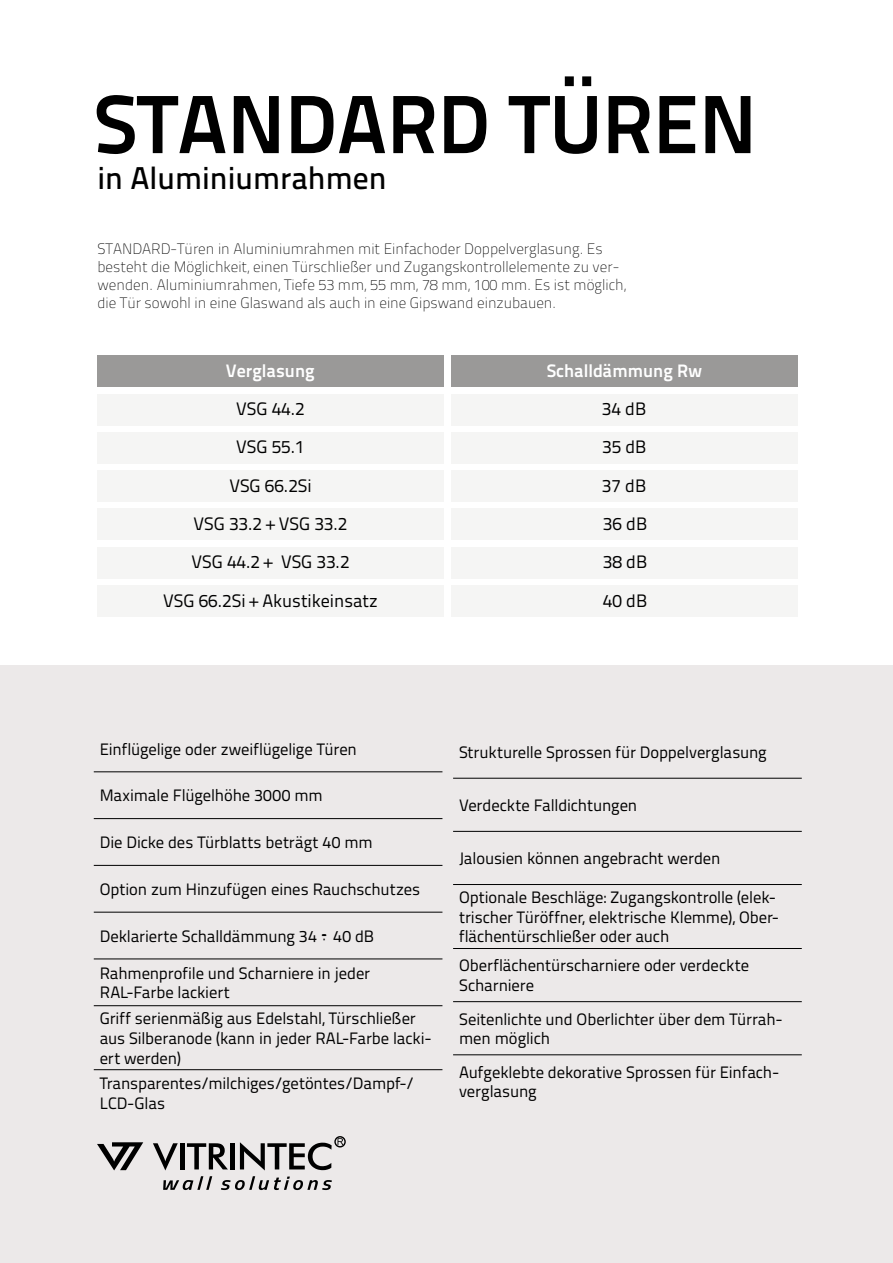
<style>
.page{position:relative;width:893px;height:1263px;background:#fff}
.page>*{position:absolute;margin:0;border:0;box-sizing:border-box;transform-origin:0 0}
.t1{font:700 82.5px "Titillium Text 22 L";color:#000}
.t2{font:500 31.5px "Titillium Text 22 L";color:#000}
.t3{font:18px/38.8px "Titillium Text 22 L";color:#000}
.t4{font:700 18px "Titillium Text 22 L";color:#fff}
.t5{font:16.5px/19.8px "Titillium Text 22 L";letter-spacing:-.005em;color:#000}
.t6{font:100 15px/18px "Titillium Text 22 L";color:#000}
</style>
<div class="page">
<div style="left:97px;top:355px;width:347px;height:32px;background:#9a9998"></div>
<div style="left:451px;top:355px;width:347px;height:32px;background:#9a9998"></div>
<div style="left:97px;top:470px;width:347px;height:32px;background:#f5f5f4"></div>
<div style="left:451px;top:470px;width:347px;height:32px;background:#f5f5f4"></div>
<div style="left:98px;top:394px;width:346px;height:32px;background:#f5f5f4"></div>
<div style="left:451px;top:394px;width:347px;height:32px;background:#f5f5f4"></div>
<div style="left:98px;top:508px;width:346px;height:32px;background:#f5f5f4"></div>
<div style="left:98px;top:585px;width:346px;height:32px;background:#f5f5f4"></div>
<div style="left:451px;top:508px;width:347px;height:32px;background:#f5f5f4"></div>
<div style="left:451px;top:585px;width:347px;height:32px;background:#f5f5f4"></div>
<div style="left:98px;top:432px;width:346px;height:32px;background:#f5f5f4"></div>
<div style="left:451px;top:432px;width:347px;height:32px;background:#f5f5f4"></div>
<div style="left:98px;top:547px;width:346px;height:32px;background:#f5f5f4"></div>
<div style="left:451px;top:547px;width:347px;height:32px;background:#f5f5f4"></div>
<div style="left:0;top:665px;width:893px;height:598px;background:#ece9e9"></div>
<svg style="left:97px;top:1142px;width:46px;height:28px"></svg>
<hr style="left:180px;top:1143px;width:4px;height:26px;background:#000">
<svg style="left:153px;top:1143px;width:25px;height:27px"></svg>
<svg style="left:163px;top:1176px;width:49px;height:14px"></svg>
<svg style="left:187px;top:1143px;width:41px;height:26px"></svg>
<hr style="left:230px;top:1143px;width:4px;height:26px;background:#000">
<svg style="left:221px;top:1176px;width:111px;height:14px"></svg>
<svg style="left:240px;top:1138px;width:103px;height:32px"></svg>
<div style="left:334px;top:1136px;width:12px;height:11px;border:1px solid #000;border-radius:50%"></div>
<hr style="left:94px;top:771px;width:348px;height:1px;background:#000">
<hr style="left:94px;top:818px;width:348px;height:1px;background:#000">
<hr style="left:94px;top:865px;width:348px;height:1px;background:#000">
<hr style="left:94px;top:912px;width:348px;height:1px;background:#000">
<hr style="left:94px;top:958px;width:348px;height:1px;background:#000">
<hr style="left:94px;top:1005px;width:348px;height:1px;background:#000">
<hr style="left:94px;top:1069px;width:348px;height:1px;background:#000">
<hr style="left:453px;top:778px;width:349px;height:1px;background:#000">
<hr style="left:453px;top:831px;width:349px;height:1px;background:#000">
<hr style="left:453px;top:884px;width:349px;height:1px;background:#000">
<hr style="left:453px;top:948px;width:349px;height:1px;background:#000">
<hr style="left:453px;top:1001px;width:349px;height:1px;background:#000">
<hr style="left:453px;top:1054px;width:349px;height:1px;background:#000">
<h1 class="t1" style="left:94px;top:61px;width:664px">STANDARD TÜREN</h1>
<h2 class="t2" style="left:98px;top:154px;width:290px">in Aluminiumrahmen</h2>
<p class="t6" style="left:98px;top:239px;width:530px">STANDARD-Türen in Aluminiumrahmen mit Einfachoder Doppelverglasung. Es besteht die Möglichkeit, einen Türschließer und Zugangskontrollelemente zu ver&shy;wenden. Aluminiumrahmen, Tiefe 53 mm, 55 mm, 78 mm, 100 mm. Es ist möglich, die Tür sowohl in eine Glaswand als auch in eine Gipswand einzubauen.</p>
<p class="t4" style="left:226px;top:357px;width:90px">Verglasung</p>
<p class="t4" style="left:547px;top:357px;width:157px">Schalldämmung Rw</p>
<p class="t3" style="left:236px;top:388px;width:70px">VSG 44.2<br>VSG 55.1</p>
<p class="t3" style="left:602px;top:388px;width:46px">34 dB</p>
<p class="t3" style="left:602px;top:427px;width:46px">35 dB</p>
<p class="t3" style="left:229px;top:466px;width:84px">VSG 66.2Si</p>
<p class="t3" style="left:602px;top:466px;width:46px">37 dB</p>
<p class="t3" style="left:194px;top:503px;width:155px">VSG 33.2 + VSG 33.2</p>
<p class="t3" style="left:603px;top:503px;width:46px">36 dB</p>
<p class="t3" style="left:192px;top:542px;width:160px">VSG 44.2 + VSG 33.2</p>
<p class="t3" style="left:603px;top:542px;width:46px">38 dB</p>
<p class="t3" style="left:163px;top:580px;width:216px">VSG 66.2Si + Akustikeinsatz</p>
<p class="t3" style="left:603px;top:580px;width:46px">40 dB</p>
<p class="t5" style="left:100px;top:738px;width:259px">Einflügelige oder zweiflügelige Türen</p>
<p class="t5" style="left:100px;top:785px;width:224px">Maximale Flügelhöhe 3000 mm</p>
<p class="t5" style="left:100px;top:832px;width:274px">Die Dicke des Türblatts beträgt 40 mm</p>
<p class="t5" style="left:100px;top:878px;width:322px">Option zum Hinzufügen eines Rauchschutzes</p>
<p class="t5" style="left:100px;top:925px;width:276px">Deklarierte Schalldämmung 34 ÷ 40 dB</p>
<p class="t5" style="left:100px;top:962px;width:272px">Rahmenprofile und Scharniere in jeder<br>RAL-Farbe lackiert</p>
<p class="t5" style="left:100px;top:1007px;width:333px">Griff serienmäßig aus Edelstahl, Türschließer aus Silberanode (kann in jeder RAL-Farbe lacki&shy;ert werden)</p>
<p class="t5" style="left:100px;top:1073px;width:316px">Transparentes/milchiges/getöntes/Dampf-/<br>LCD-Glas</p>
<p class="t5" style="left:459px;top:741px;width:309px">Strukturelle Sprossen für Doppelverglasung</p>
<p class="t5" style="left:459px;top:794px;width:180px">Verdeckte Falldichtungen</p>
<p class="t5" style="left:459px;top:847px;width:263px">Jalousien können angebracht werden</p>
<p class="t5" style="left:459px;top:886px;width:321px">Optionale Beschläge: Zugangskontrolle (elek&shy;trischer Türöffner, elektrische Klemme), Ober&shy;flächentürschließer oder auch</p>
<p class="t5" style="left:459px;top:955px;width:291px">Oberflächentürscharniere oder verdeckte<br>Scharniere</p>
<p class="t5" style="left:459px;top:1008px;width:325px">Seitenlichte und Oberlichter über dem Türrah&shy;men möglich</p>
<p class="t5" style="left:459px;top:1061px;width:322px">Aufgeklebte dekorative Sprossen für Einfach&shy;verglasung</p>
</div>
